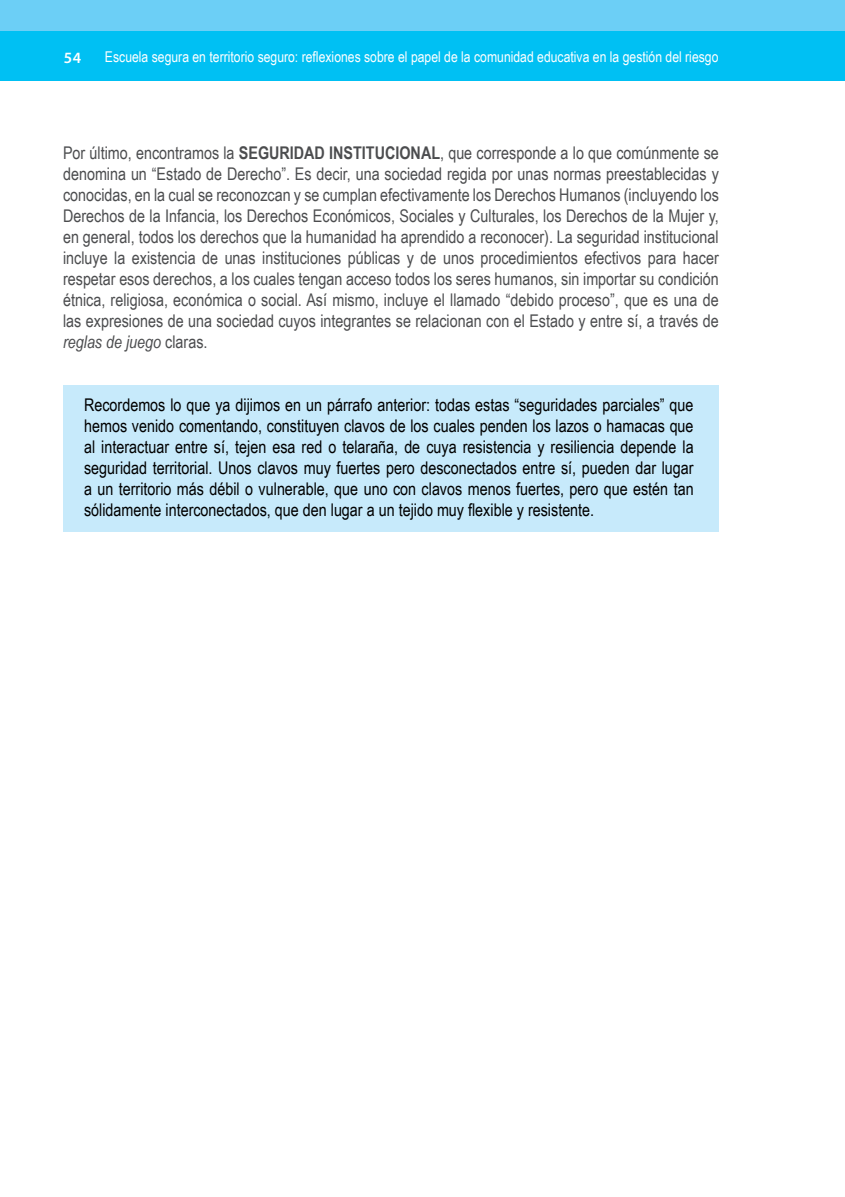
<style>
.page{position:relative;width:845px;height:1197px;background:#fff}
.page>*{position:absolute;margin:0;border:0;box-sizing:border-box;transform-origin:0 0}
.t1{font:17.5px/21px "Arial Narrow";color:#4c4d4f;text-align:justify}
.t2{font:17.5px/21px "Arial Narrow";color:#000;text-align:justify}
.t3{font:600 15.75px "Myriad Pro";color:#fff}
.t4{font:14.88px "Arial Narrow";color:#fff}
.s1{font-weight:700}
.s2{font-style:italic}
</style>
<div class="page">
<div style="left:0;top:0;width:844px;height:80px;background:#6ccff6"></div>
<div style="left:0;top:31px;width:844px;height:49px;background:#00c0f3"></div>
<hr style="left:844px;top:0;width:1px;height:80px;background:#6ccff6">
<hr style="left:844px;top:31px;width:1px;height:49px;background:#00c0f3">
<div style="left:63px;top:385px;width:655px;height:147px;background:#c7eafb"></div>
<p class="t3" style="left:64px;top:48px;width:10px">54</p>
<p class="t4" style="left:105px;top:46px;width:614px">Escuela segura en territorio seguro: reflexiones sobre el papel de la comunidad educativa en la gestión del riesgo</p>
<p class="t1" style="left:63px;top:141px;width:657px">Por último, encontramos la <span class="s1">SEGURIDAD INSTITUCIONAL</span>, que corresponde a lo que comúnmente se denomina un “Estado de Derecho”. Es decir, una sociedad regida por unas normas preestablecidas y conocidas, en la cual se reconozcan y se cumplan efectivamente los Derechos Humanos (incluyendo los Derechos de la Infancia, los Derechos Económicos, Sociales y Culturales, los Derechos de la Mujer y, en general, todos los derechos que la humanidad ha aprendido a reconocer). La seguridad institucional incluye la existencia de unas instituciones públicas y de unos procedimientos efectivos para hacer respetar esos derechos, a los cuales tengan acceso todos los seres humanos, sin importar su condición étnica, religiosa, económica o social. Así mismo, incluye el llamado “debido proceso”, que es una de las expresiones de una sociedad cuyos integrantes se relacionan con el Estado y entre sí, a través de <span class="s2">reglas de juego</span> claras.</p>
<p class="t2" style="left:84px;top:393px;width:611px">Recordemos lo que ya dijimos en un párrafo anterior: todas estas “seguridades parciales” que hemos venido comentando, constituyen clavos de los cuales penden los lazos o hamacas que al interactuar entre sí, tejen esa red o telaraña, de cuya resistencia y resiliencia depende la seguridad territorial. Unos clavos muy fuertes pero desconectados entre sí, pueden dar lugar a un territorio más débil o vulnerable, que uno con clavos menos fuertes, pero que estén tan sólidamente interconectados, que den lugar a un tejido muy flexible y resistente.</p>
</div>
